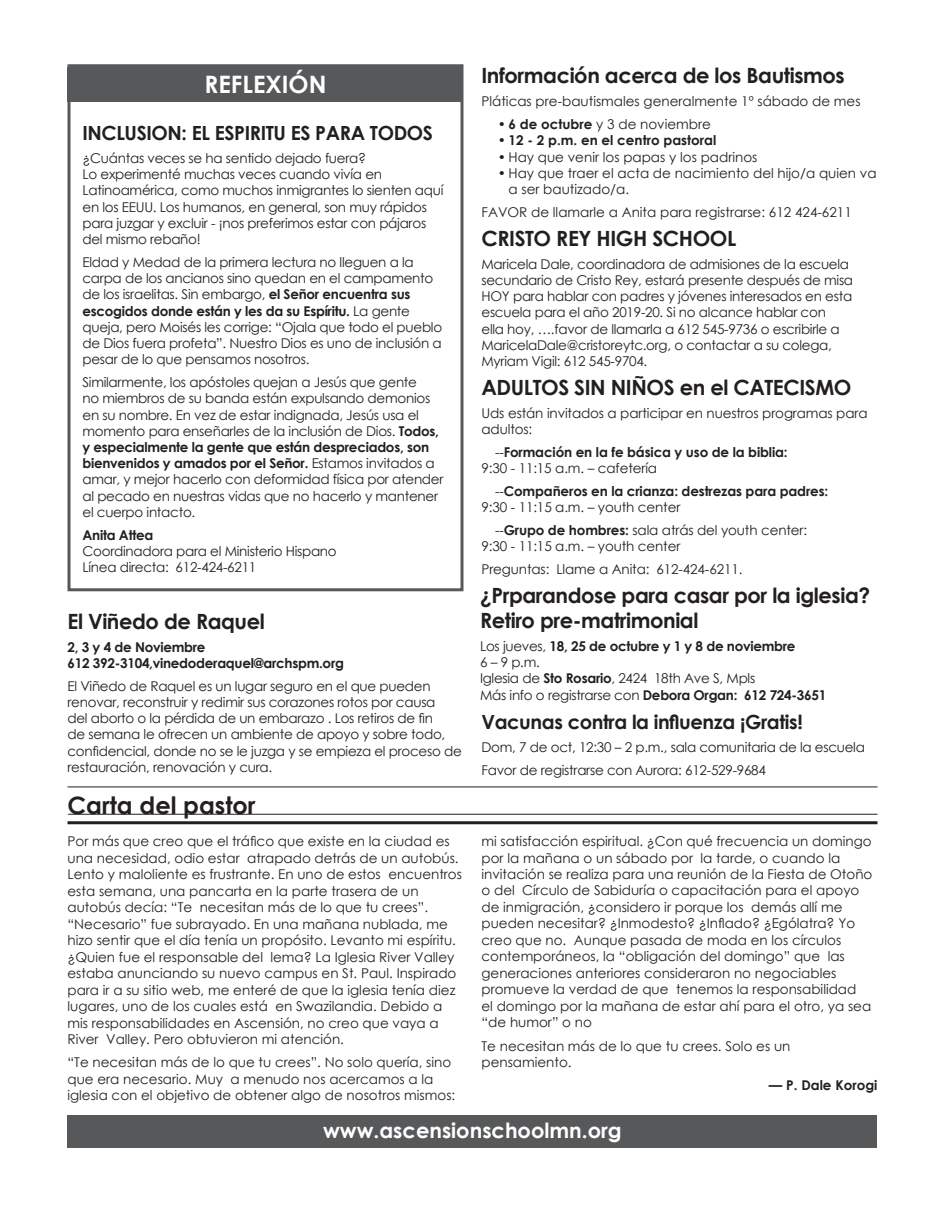
<style>
.page{position:relative;width:945px;height:1215px;background:#fff}
.page>*{position:absolute;margin:0;border:0;box-sizing:border-box;transform-origin:0 0}
.t1{font:700 24px "Century Gothic";color:#231f20}
.t2{font:700 24px "Century Gothic";color:#fff}
.t3{font:700 21px/25.5px "Century Gothic";letter-spacing:-.02em;color:#231f20}
.t4{font:700 21px "Century Gothic";color:#fff}
.t5{font:700 19.5px "Century Gothic";letter-spacing:-.02em;color:#231f20}
.t6{font:13.5px/16.2px "Century Gothic";letter-spacing:-.01em;color:#231f20}
.t7{font:700 13.5px/16.2px "Century Gothic";letter-spacing:-.01em;color:#231f20}
.s1{font-weight:700}
.s2{font-weight:400}
</style>
<div class="page">
<div style="left:68px;top:1115px;width:810px;height:32px;background:#57585a"></div>
<div style="left:68px;top:68px;width:396px;height:34px;background:#57585a"></div>
<div style="left:68px;top:64px;width:396px;height:527px;border:3px solid #57585a"></div>
<hr style="left:68px;top:814px;width:810px;height:1px;background:#231f20">
<hr style="left:68px;top:821px;width:810px;height:3px;background:#231f20">
<hr style="left:68px;top:787px;width:810px;height:1px;background:#231f20">
<h1 class="t2" style="left:205px;top:66px;width:123px">REFLEXIÓN</h1>
<h3 class="t5" style="left:82px;top:118px;width:352px">INCLUSION: EL ESPIRITU ES PARA TODOS</h3>
<p class="t6" style="left:82px;top:150px;width:362px">¿Cuántas veces se ha sentido dejado fuera?<br>Lo experimenté muchas veces cuando vivía en Latinoamérica, como muchos inmigrantes lo sienten aquí en los EEUU. Los humanos, en general, son muy rápidos para juzgar y excluir - ¡nos preferimos estar con pájaros del mismo rebaño!</p>
<p class="t6" style="left:82px;top:254px;width:361px">Eldad y Medad de la primera lectura no lleguen a la carpa de los ancianos sino quedan en el campamento de los israelitas. Sin embargo, <span class="s1">el Señor encuentra sus escogidos donde están y les da su Espíritu.</span> La gente queja, pero Moisés les corrige: “Ojala que todo el pueblo de Dios fuera profeta”. Nuestro Dios es uno de inclusión a pesar de lo que pensamos nosotros.</p>
<p class="t6" style="left:82px;top:374px;width:363px">Similarmente, los apóstoles quejan a Jesús que gente<br>no miembros de su banda están expulsando demonios en su nombre. En vez de estar indignada, Jesús usa el momento para enseñarles de la inclusión de Dios. <span class="s1">Todos, y especialmente la gente que están despreciados, son bienvenidos y amados por el Señor.</span> Estamos invitados a amar, y mejor hacerlo con deformidad física por atender al pecado en nuestras vidas que no hacerlo y mantener el cuerpo intacto.</p>
<p class="t7" style="left:82px;top:526px;width:73px">Anita Attea</p>
<p class="t6" style="left:82px;top:543px;width:256px">Coordinadora para el Ministerio Hispano<br>Línea directa: 612-424-6211</p>
<h2 class="t3" style="left:68px;top:607px;width:199px">El Viñedo de Raquel</h2>
<p class="t7" style="left:68px;top:638px;width:278px">2, 3 y 4 de Noviembre<br>612 392-3104,vinedoderaquel@archspm.org</p>
<p class="t6" style="left:68px;top:678px;width:396px">El Viñedo de Raquel es un lugar seguro en el que pueden renovar, reconstruir y redimir sus corazones rotos por causa<br>del aborto o la pérdida de un embarazo . Los retiros de fin<br>de semana le ofrecen un ambiente de apoyo y sobre todo, confidencial, donde no se le juzga y se empieza el proceso de restauración, renovación y cura.</p>
<h1 class="t1" style="left:68px;top:787px;width:190px">Carta del pastor</h1>
<p class="t6" style="left:68px;top:833px;width:396px">Por más que creo que el tráfico que existe en la ciudad es una necesidad, odio estar atrapado detrás de un autobús.<br>Lento y maloliente es frustrante. En uno de estos encuentros esta semana, una pancarta en la parte trasera de un autobús decía: “Te necesitan más de lo que tu crees”. “Necesario” fue subrayado. En una mañana nublada, me hizo sentir que el día tenía un propósito. Levanto mi espíritu. ¿Quien fue el responsable del lema? La Iglesia River Valley estaba anunciando su nuevo campus en St. Paul. Inspirado para ir a su sitio web, me enteré de que la iglesia tenía diez lugares, uno de los cuales está en Swazilandia. Debido a mis responsabilidades en Ascensión, no creo que vaya a River Valley. Pero obtuvieron mi atención.</p>
<p class="t6" style="left:68px;top:1054px;width:389px">“Te necesitan más de lo que tu crees”. No solo quería, sino que era necesario. Muy a menudo nos acercamos a la iglesia con el objetivo de obtener algo de nosotros mismos:</p>
<h2 class="t3" style="left:482px;top:62px;width:365px">Información acerca de los Bautismos</h2>
<p class="t6" style="left:482px;top:93px;width:381px">Pláticas pre-bautismales generalmente 1º sábado de mes</p>
<p class="t6" style="left:498px;top:116px;width:214px"><span class="s1">• 6 de octubre</span> y 3 de noviembre</p>
<p class="t7" style="left:498px;top:132px;width:220px">• 12 - 2 p.m. en el centro pastoral</p>
<p class="t6" style="left:498px;top:148px;width:261px">• Hay que venir los papas y los padrinos</p>
<p class="t6" style="left:508px;top:165px;width:370px;text-indent:-11px">• Hay que traer el acta de nacimiento del hijo/a quien va a ser bautizado/a.</p>
<p class="t6" style="left:482px;top:204px;width:372px">FAVOR de llamarle a Anita para registrarse: 612 424-6211</p>
<h2 class="t3" style="left:482px;top:224px;width:256px">CRISTO REY HIGH SCHOOL</h2>
<p class="t6" style="left:482px;top:256px;width:373px">Maricela Dale, coordinadora de admisiones de la escuela secundario de Cristo Rey, estará presente después de misa HOY para hablar con padres y jóvenes interesados en esta escuela para el año 2019-20. Si no alcance hablar con<br>ella hoy, ….favor de llamarla a 612 545-9736 o escribirle a MaricelaDale@cristoreytc.org, o contactar a su colega, Myriam Vigil: 612 545-9704.</p>
<h2 class="t3" style="left:482px;top:373px;width:372px">ADULTOS SIN NIÑOS en el CATECISMO</h2>
<p class="t6" style="left:482px;top:404px;width:388px">Uds están invitados a participar en nuestros programas para adultos:</p>
<p class="t7" style="left:482px;top:443px;width:308px;text-indent:14px"><span class="s2">--</span>Formación en la fe básica y uso de la biblia:<br><span class="s2">9:30 - 11:15 a.m. – cafetería</span></p>
<p class="t7" style="left:482px;top:482px;width:348px;text-indent:13px"><span class="s2">--</span>Compañeros en la crianza: destrezas para padres:<br><span class="s2">9:30 - 11:15 a.m. – youth center</span></p>
<p class="t6" style="left:482px;top:522px;width:327px;text-indent:14px">--<span class="s1">Grupo de hombres:</span> sala atrás del youth center:<br>9:30 - 11:15 a.m. – youth center</p>
<p class="t6" style="left:482px;top:561px;width:262px">Preguntas: Llame a Anita: 612-424-6211.</p>
<h2 class="t3" style="left:480px;top:581px;width:392px">¿Prparandose para casar por la iglesia?<br>Retiro pre-matrimonial</h2>
<p class="t6" style="left:480px;top:638px;width:348px">Los jueves, <span class="s1">18, 25 de octubre y 1 y 8 de noviembre<br></span>6 – 9 p.m.<br>Iglesia de <span class="s1">Sto Rosario</span>, 2424 18th Ave S, Mpls<br>Más info o registrarse con <span class="s1">Debora Organ: 612 724-3651</span></p>
<h3 class="t5" style="left:482px;top:707px;width:323px">Vacunas contra la influenza ¡Gratis!</h3>
<p class="t6" style="left:482px;top:735px;width:385px;line-height:23px">Dom, 7 de oct, 12:30 – 2 p.m., sala comunitaria de la escuela<br>Favor de registrarse con Aurora: 612-529-9684</p>
<p class="t6" style="left:482px;top:833px;width:392px">mi satisfacción espiritual. ¿Con qué frecuencia un domingo por la mañana o un sábado por la tarde, o cuando la invitación se realiza para una reunión de la Fiesta de Otoño o del Círculo de Sabiduría o capacitación para el apoyo de inmigración, ¿considero ir porque los demás allí me pueden necesitar? ¿Inmodesto? ¿Inflado? ¿Ególatra? Yo creo que no. Aunque pasada de moda en los círculos contemporáneos, la “obligación del domingo” que las generaciones anteriores consideraron no negociables promueve la verdad de que tenemos la responsabilidad<br>el domingo por la mañana de estar ahí para el otro, ya sea “de humor” o no</p>
<p class="t6" style="left:482px;top:1037px;width:310px">Te necesitan más de lo que tu crees. Solo es un pensamiento.</p>
<p class="t7" style="left:769px;top:1077px;width:110px">— P. Dale Korogi</p>
<h2 class="t4" style="left:323px;top:1114px;width:300px">www.ascensionschoolmn.org</h2>
</div>
